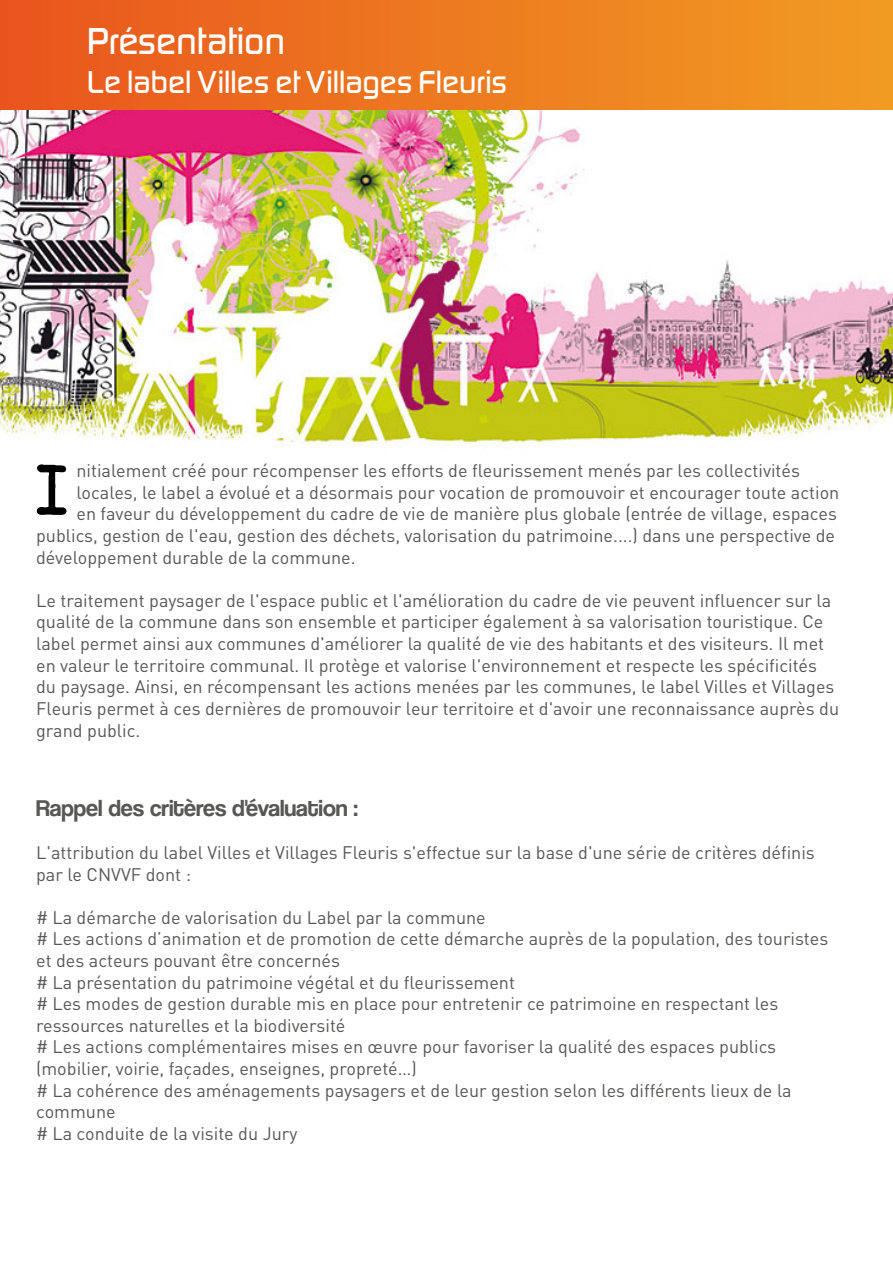
<style>
.page{position:relative;width:893px;height:1263px;background:#fff}
.page>*{position:absolute;margin:0;border:0;box-sizing:border-box;transform-origin:0 0}
.t1{font:69px "Another Typewriter";color:#000}
.t2{font:500 39px "Digital Sans EF";color:#fff}
.t3{font:500 33px "Digital Sans EF";color:#fff}
.t4{font:24px "Coolvetica Rg";color:#575756}
.t5{font:18px/21.6px "DINOT";color:#575756}
</style>
<div class="page">
<div style="left:0;top:0;width:893px;height:111px;background:linear-gradient(to right,#e9551d,#f19c23)"></div>
<img style="left:0;top:111px;width:893px;height:337px">
<h2 class="t2" style="left:87px;top:17px;width:199px">Présentation</h2>
<h3 class="t3" style="left:87px;top:63px;width:421px">Le label Villes et Villages Fleuris</h3>
<p class="t5" style="left:76px;top:460px;width:725px">nitialement créé pour récompenser les efforts de fleurissement menés par les collectivités</p>
<p class="t5" style="left:76px;top:481px;width:764px">locales, le label a évolué et a désormais pour vocation de promouvoir et encourager toute action</p>
<p class="t5" style="left:76px;top:503px;width:762px">en faveur du développement du cadre de vie de manière plus globale (entrée de village, espaces</p>
<p class="t5" style="left:36px;top:524px;width:800px">publics, gestion de l'eau, gestion des déchets, valorisation du patrimoine....) dans une perspective de</p>
<p class="t5" style="left:36px;top:546px;width:321px">développement durable de la commune.</p>
<p class="t5" style="left:36px;top:589px;width:804px">Le traitement paysager de l'espace public et l'amélioration du cadre de vie peuvent influencer sur la qualité de la commune dans son ensemble et participer également à sa valorisation touristique. Ce label permet ainsi aux communes d'améliorer la qualité de vie des habitants et des visiteurs. Il met en valeur le territoire communal. Il protège et valorise l'environnement et respecte les spécificités du paysage. Ainsi, en récompensant les actions menées par les communes, le label Villes et Villages Fleuris permet à ces dernières de promouvoir leur territoire et d'avoir une reconnaissance auprès du grand public.</p>
<h1 class="t1" style="left:36px;top:445px;width:33px">I</h1>
<h3 class="t4" style="left:36px;top:794px;width:323px">Rappel des critères d'évaluation :</h3>
<p class="t5" style="left:36px;top:841px;width:780px">L'attribution du label Villes et Villages Fleuris s'effectue sur la base d'une série de critères définis par le CNVVF dont :</p>
<p class="t5" style="left:36px;top:906px;width:794px"># La démarche de valorisation du Label par la commune<br># Les actions d’animation et de promotion de cette démarche auprès de la population, des touristes et des acteurs pouvant être concernés<br># La présentation du patrimoine végétal et du fleurissement<br># Les modes de gestion durable mis en place pour entretenir ce patrimoine en respectant les ressources naturelles et la biodiversité<br># Les actions complémentaires mises en œuvre pour favoriser la qualité des espaces publics (mobilier, voirie, façades, enseignes, propreté…)<br># La cohérence des aménagements paysagers et de leur gestion selon les différents lieux de la commune<br># La conduite de la visite du Jury</p>
</div>
